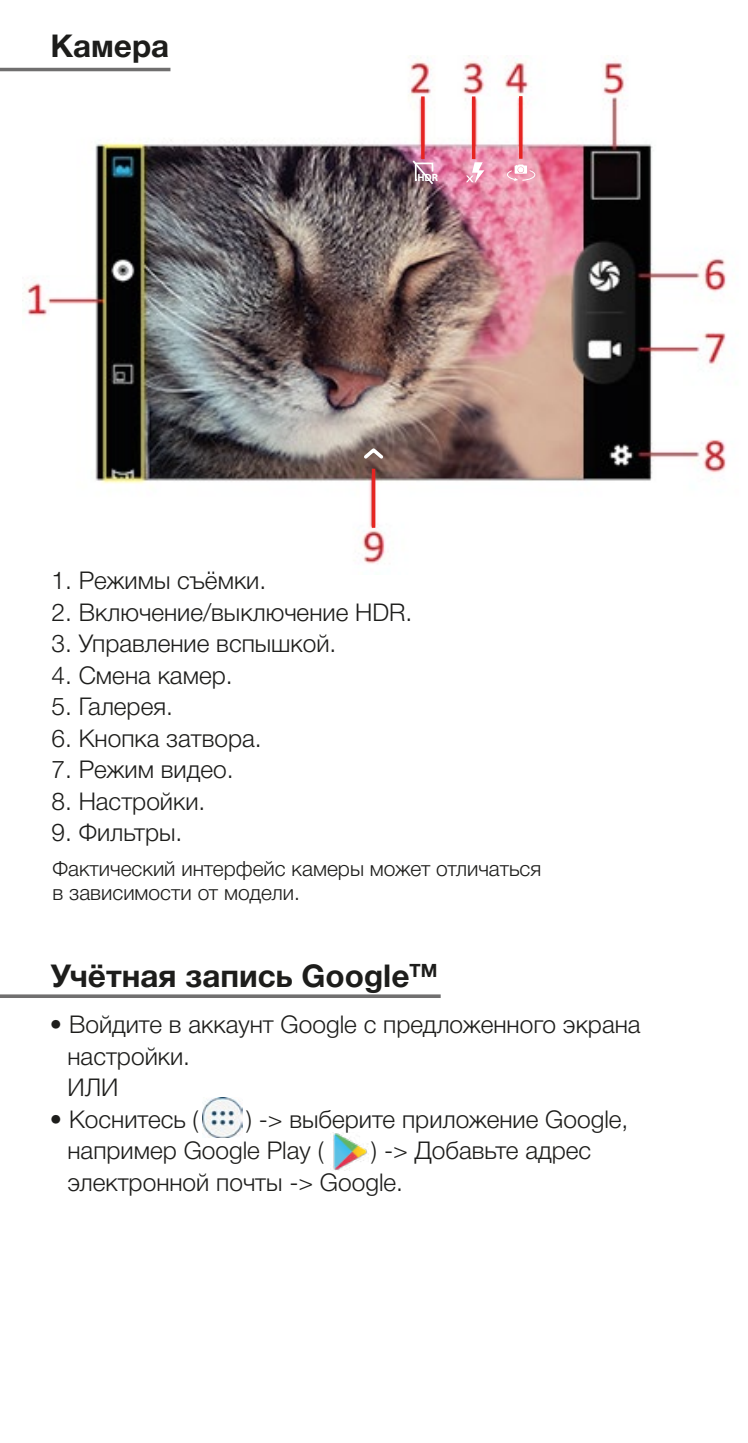
<style>
.page{position:relative;width:748px;height:1443px;background:#fff}
.page>*{position:absolute;margin:0;border:0;box-sizing:border-box;transform-origin:0 0}
.t1{font:700 31.5px "Helvetica Neue Cyr";color:#1d1d1b}
.t2{font:300 24.5px/31.5px "Helvetica Neue Cyr";color:#1d1d1b}
.t3{font:300 21px/24.5px "Helvetica Neue Cyr";color:#1d1d1b}
.t4{font:700 10.5px "Myriad Pro";color:#fff}
</style>
<div class="page">
<img style="left:22px;top:57px;width:705px;height:507px">
<img style="left:203px;top:1097px;width:39px;height:39px">
<hr style="left:0;top:994px;width:440px;height:3px;background:#706f6f">
<hr style="left:0;top:68px;width:170px;height:3px;background:#706f6f">
<svg style="left:466px;top:162px;width:18px;height:21px"></svg>
<svg style="left:411px;top:158px;width:24px;height:28px"></svg>
<svg style="left:506px;top:164px;width:29px;height:17px"></svg>
<svg style="left:361px;top:445px;width:25px;height:17px"></svg>
<hr style="left:421px;top:96px;width:3px;height:63px;background:#e52421">
<hr style="left:472px;top:96px;width:3px;height:63px;background:#e52421">
<hr style="left:519px;top:96px;width:3px;height:63px;background:#e52421">
<hr style="left:372px;top:468px;width:3px;height:59px;background:#e52421">
<img style="left:333px;top:1132px;width:35px;height:38px">
<p class="t1" style="left:50px;top:28px;width:120px">Камера</p>
<p class="t4" style="left:417px;top:171px;width:22px">HDR</p>
<p class="t2" style="left:51px;top:564px;width:216px">1. Режимы съёмки.</p>
<p class="t2" style="left:51px;top:596px;width:362px">2. Включение/выключение HDR.</p>
<p class="t2" style="left:51px;top:627px;width:286px">3. Управление вспышкой.</p>
<p class="t2" style="left:51px;top:659px;width:183px">4. Смена камер.</p>
<p class="t2" style="left:51px;top:690px;width:123px">5. Галерея.</p>
<p class="t2" style="left:51px;top:722px;width:212px">6. Кнопка затвора.</p>
<p class="t2" style="left:51px;top:753px;width:184px">7. Режим видео.</p>
<p class="t2" style="left:51px;top:785px;width:155px">8. Настройки.</p>
<p class="t2" style="left:51px;top:817px;width:132px">9. Фильтры.</p>
<p class="t3" style="left:52px;top:856px;width:490px">Фактический интерфейс камеры может отличаться в зависимости от модели.</p>
<p class="t1" style="left:50px;top:958px;width:388px">Учётная запись Google<sup>TM</sup></p>
<p class="t2" style="left:67px;top:1008px;width:574px;text-indent:-17px">• Войдите в аккаунт Google с предложенного экрана настройки.<br>ИЛИ</p>
<p class="t2" style="left:50px;top:1103px;width:150px">• Коснитесь (</p>
<p class="t2" style="left:67px;top:1103px;width:562px;text-indent:179px">) -&gt; выберите приложение Google, например Google Play (</p>
<p class="t2" style="left:67px;top:1134px;width:525px;text-indent:304px">) -&gt; Добавьте адрес электронной почты -&gt; Google.</p>
</div>
